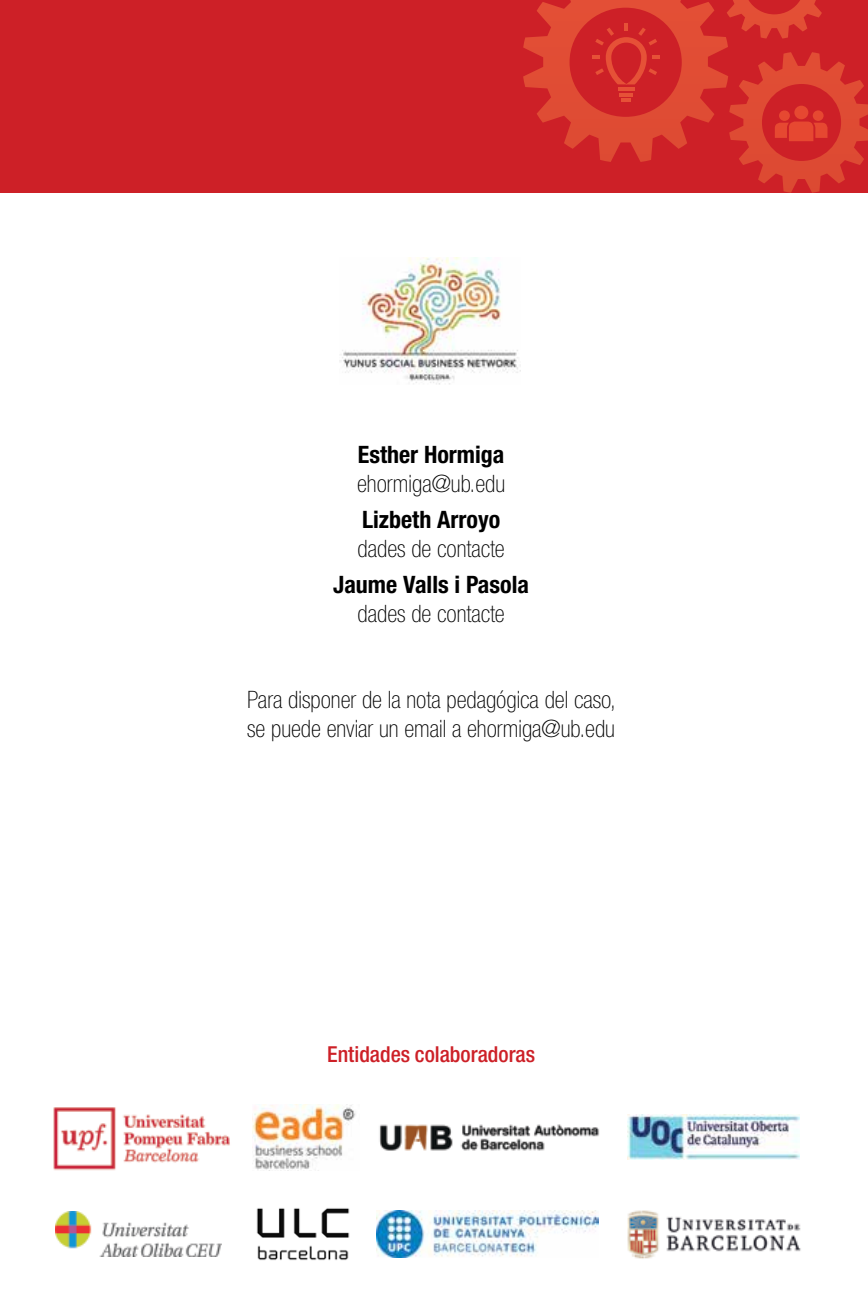
<style>
.page{position:relative;width:868px;height:1304px;background:#fff}
.page>*{position:absolute;margin:0;border:0;box-sizing:border-box;transform-origin:0 0}
.t1{font:100 condensed 24px/28.8px "Helvetica Neue LT Std";color:#000}
.t2{font:700 condensed 24px "Helvetica Neue LT Std";color:#000}
.t3{font:500 condensed 22px "Helvetica Neue LT Std";color:#cd2027}
</style>
<div class="page">
<img style="left:53px;top:1107px;width:177px;height:64px">
<img style="left:252px;top:1105px;width:104px;height:65px">
<img style="left:379px;top:1124px;width:221px;height:27px">
<img style="left:55px;top:1212px;width:166px;height:44px">
<img style="left:627px;top:1210px;width:174px;height:49px">
<img style="left:256px;top:1208px;width:94px;height:53px">
<img style="left:377px;top:1211px;width:221px;height:46px">
<img style="left:627px;top:1115px;width:172px;height:45px">
<img style="left:339px;top:258px;width:179px;height:126px">
<div style="left:0;top:0;width:867px;height:193px;background:#cd2027"></div>
<svg style="left:523px;top:0;width:344px;height:193px"></svg>
<div style="left:794px;top:106px;width:14px;height:13px;background:#e64831;border-radius:50%"></div>
<div style="left:779px;top:110px;width:10px;height:11px;background:#e64831;border-radius:50%"></div>
<div style="left:812px;top:110px;width:11px;height:11px;background:#e64831;border-radius:50%"></div>
<svg style="left:774px;top:122px;width:53px;height:19px"></svg>
<hr style="left:618px;top:87px;width:16px;height:3px;background:#e65137">
<svg style="left:619px;top:93px;width:13px;height:9px"></svg>
<svg style="left:592px;top:23px;width:67px;height:63px"></svg>
<p class="t2" style="left:358px;top:440px;width:148px">Esther Hormiga</p>
<p class="t1" style="left:357px;top:469px;width:149px">ehormiga@ub.edu</p>
<p class="t2" style="left:362px;top:505px;width:140px">Lizbeth Arroyo</p>
<p class="t1" style="left:357px;top:534px;width:149px">dades de contacte</p>
<p class="t2" style="left:333px;top:570px;width:197px">Jaume Valls i Pasola</p>
<p class="t1" style="left:357px;top:599px;width:149px">dades de contacte</p>
<p class="t1" style="left:247px;top:685px;width:370px">Para disponer de la nota pedagógica del caso, se puede enviar un email a ehormiga@ub.edu</p>
<p class="t3" style="left:327px;top:1041px;width:209px">Entidades colaboradoras</p>
</div>
